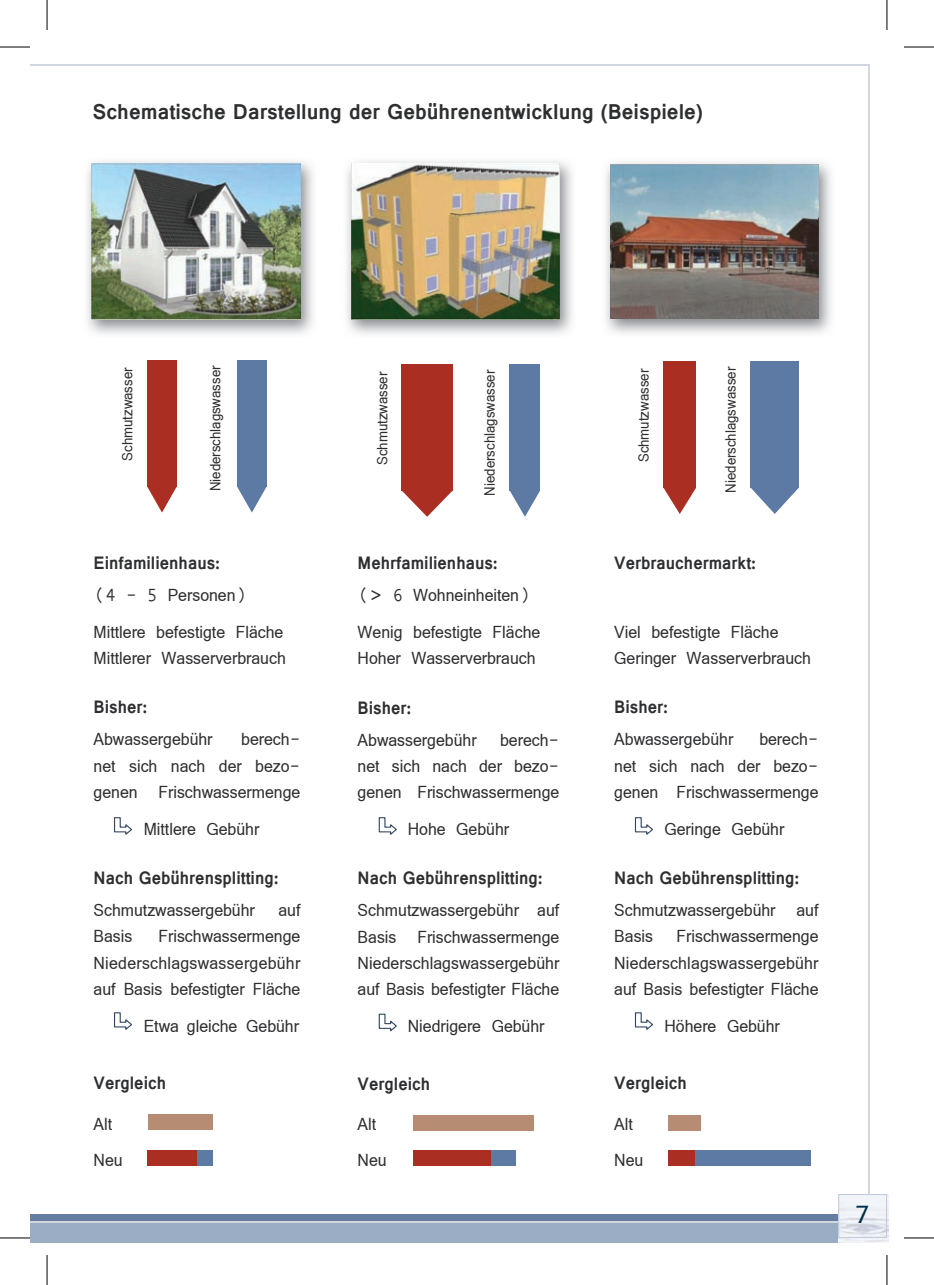
<style>
.page{position:relative;width:934px;height:1285px;background:#fff}
.page>*{position:absolute;margin:0;border:0;box-sizing:border-box;transform-origin:0 0}
.t1{font:26px/26.4px "Vrinda";color:#2d2e30;scale:.93 1}
.t2{font:24px "Koblenz";color:#002e46}
.t3{font:700 23.2px "Vrinda";color:#2d2e30}
.t4{font:22.2px "Vrinda";color:#2d2e30;scale:.9 1}
.t5{font:700 19.4px "Vrinda";color:#2d2e30;scale:.93 1}
</style>
<div class="page">
<div style="left:30px;top:1222px;width:808px;height:20px;background:#9aadc5"></div>
<div style="left:30px;top:1214px;width:808px;height:7px;background:#657da3"></div>
<hr style="left:30px;top:1221px;width:808px;height:1px;background:#d2d6e1">
<hr style="left:868px;top:64px;width:1px;height:1130px;background:#d2d6e1">
<hr style="left:30px;top:64px;width:839px;height:1px;background:#d2d6e1">
<img style="left:838px;top:1194px;width:49px;height:48px">
<div style="left:413px;top:1150px;width:79px;height:16px;background:#aa2e22"></div>
<div style="left:491px;top:1150px;width:24px;height:16px;background:#5d7aa5"></div>
<svg style="left:378px;top:817px;width:18px;height:18px"></svg>
<svg style="left:634px;top:817px;width:18px;height:18px"></svg>
<svg style="left:378px;top:1013px;width:18px;height:18px"></svg>
<svg style="left:634px;top:1012px;width:18px;height:18px"></svg>
<svg style="left:114px;top:1012px;width:18px;height:18px"></svg>
<svg style="left:114px;top:817px;width:18px;height:18px"></svg>
<div style="left:147px;top:1114px;width:65px;height:15px;background:#b68d72"></div>
<div style="left:413px;top:1115px;width:120px;height:15px;background:#b68d72"></div>
<div style="left:668px;top:1115px;width:32px;height:16px;background:#b68d72"></div>
<div style="left:147px;top:1150px;width:53px;height:16px;background:#aa2e22"></div>
<div style="left:197px;top:1150px;width:15px;height:16px;background:#5d7aa5"></div>
<div style="left:692px;top:1150px;width:117px;height:15px;background:#5d7aa5"></div>
<div style="left:668px;top:1150px;width:26px;height:15px;background:#aa2e22"></div>
<div style="left:237px;top:360px;width:30px;height:126px;background:#5d7aa5"></div>
<svg style="left:237px;top:486px;width:30px;height:26px"></svg>
<div style="left:509px;top:364px;width:31px;height:126px;background:#5d7aa5"></div>
<svg style="left:509px;top:490px;width:31px;height:27px"></svg>
<div style="left:750px;top:361px;width:48px;height:126px;background:#5d7aa5"></div>
<svg style="left:750px;top:487px;width:48px;height:27px"></svg>
<div style="left:147px;top:360px;width:30px;height:126px;background:#aa2e22"></div>
<svg style="left:147px;top:486px;width:30px;height:26px"></svg>
<div style="left:401px;top:364px;width:51px;height:126px;background:#aa2e22"></div>
<svg style="left:401px;top:490px;width:51px;height:27px"></svg>
<div style="left:663px;top:361px;width:32px;height:126px;background:#aa2e22"></div>
<svg style="left:663px;top:487px;width:32px;height:27px"></svg>
<img style="left:87px;top:161px;width:226px;height:173px">
<img style="left:91px;top:164px;width:209px;height:155px">
<img style="left:347px;top:161px;width:225px;height:173px">
<img style="left:351px;top:164px;width:208px;height:155px">
<img style="left:606px;top:162px;width:225px;height:172px">
<img style="left:610px;top:164px;width:208px;height:155px">
<div style="left:838px;top:1194px;width:48px;height:43px;border:1px solid #bfcadb"></div>
<hr style="left:0;top:47px;width:30px;height:1px;background:#000">
<hr style="left:903px;top:47px;width:30px;height:1px;background:#000">
<hr style="left:0;top:1237px;width:30px;height:1px;background:#000">
<hr style="left:903px;top:1237px;width:30px;height:1px;background:#000">
<hr style="left:47px;top:0;width:1px;height:30px;background:#000">
<hr style="left:47px;top:1255px;width:1px;height:30px;background:#000">
<hr style="left:886px;top:0;width:1px;height:30px;background:#000">
<hr style="left:886px;top:1255px;width:1px;height:30px;background:#000">
<p class="t3" style="left:92px;top:96px;width:611px">Schematische Darstellung der Gebührenentwicklung (Beispiele)</p>
<p class="t4" style="left:204px;top:491px;width:141px;rotate:-90deg">Niederschlagswasser</p>
<p class="t4" style="left:478px;top:495px;width:141px;rotate:-90deg">Niederschlagswasser</p>
<p class="t4" style="left:719px;top:493px;width:141px;rotate:-90deg">Niederschlagswasser</p>
<p class="t4" style="left:116px;top:461px;width:105px;rotate:-90deg">Schmutzwasser</p>
<p class="t4" style="left:371px;top:465px;width:105px;rotate:-90deg">Schmutzwasser</p>
<p class="t4" style="left:632px;top:462px;width:105px;rotate:-90deg">Schmutzwasser</p>
<p class="t5" style="left:94px;top:550px;width:137px">Einfamilienhaus:</p>
<p class="t1" style="left:94px;top:577px;width:205px;line-height:36.6px">(4 - 5 Personen)<br>Mittlere befestigte Fläche</p>
<p class="t1" style="left:94px;top:645px;width:208px">Mittlerer Wasserverbrauch</p>
<p class="t5" style="left:94px;top:694px;width:59px">Bisher:</p>
<p class="t1" style="left:94px;top:726px;width:224px;text-align:justify">Abwassergebühr berech&shy;net sich nach der bezo&shy;genen Frischwassermenge</p>
<p class="t1" style="left:144px;top:815px;width:126px">Mittlere Gebühr</p>
<p class="t5" style="left:94px;top:864px;width:200px">Nach Gebührensplitting:</p>
<p class="t1" style="left:94px;top:896px;width:224px;text-align:justify">Schmutzwassergebühr auf Basis Frischwassermenge Niederschlagswassergebühr auf Basis befestigter Fläche</p>
<p class="t1" style="left:144px;top:1012px;width:168px">Etwa gleiche Gebühr</p>
<p class="t5" style="left:94px;top:1070px;width:79px">Vergleich</p>
<p class="t1" style="left:94px;top:1105px;width:33px;line-height:36.2px">Alt<br>Neu</p>
<p class="t5" style="left:357px;top:550px;width:152px">Mehrfamilienhaus:</p>
<p class="t1" style="left:357px;top:576px;width:198px;line-height:37.2px">(&gt; 6 Wohneinheiten)<br>Wenig befestigte Fläche</p>
<p class="t1" style="left:357px;top:645px;width:193px">Hoher Wasserverbrauch</p>
<p class="t5" style="left:357px;top:694px;width:59px">Bisher:</p>
<p class="t1" style="left:357px;top:726px;width:218px;text-align:justify">Abwassergebühr berech&shy;net sich nach der bezo&shy;genen Frischwassermenge</p>
<p class="t1" style="left:407px;top:816px;width:110px">Hohe Gebühr</p>
<p class="t5" style="left:357px;top:865px;width:200px">Nach Gebührensplitting:</p>
<p class="t1" style="left:357px;top:897px;width:218px;text-align:justify">Schmutzwassergebühr auf Basis Frischwassermenge Niederschlagswassergebühr auf Basis befestigter Fläche</p>
<p class="t1" style="left:407px;top:1013px;width:148px">Niedrigere Gebühr</p>
<p class="t5" style="left:357px;top:1070px;width:79px">Vergleich</p>
<p class="t1" style="left:357px;top:1106px;width:33px;line-height:36.2px">Alt<br>Neu</p>
<p class="t5" style="left:614px;top:550px;width:154px">Verbrauchermarkt:</p>
<p class="t1" style="left:614px;top:619px;width:213px">Viel befestigte Fläche<br>Geringer Wasserverbrauch</p>
<p class="t5" style="left:614px;top:694px;width:59px">Bisher:</p>
<p class="t1" style="left:614px;top:726px;width:221px;text-align:justify">Abwassergebühr berech&shy;net sich nach der bezo&shy;genen Frischwassermenge</p>
<p class="t1" style="left:664px;top:816px;width:130px">Geringe Gebühr</p>
<p class="t5" style="left:614px;top:864px;width:200px">Nach Gebührensplitting:</p>
<p class="t1" style="left:614px;top:897px;width:221px;text-align:justify">Schmutzwassergebühr auf Basis Frischwassermenge Niederschlagswassergebühr auf Basis befestigter Fläche</p>
<p class="t1" style="left:664px;top:1012px;width:126px">Höhere Gebühr</p>
<p class="t5" style="left:614px;top:1070px;width:79px">Vergleich</p>
<p class="t1" style="left:614px;top:1105px;width:33px;line-height:36.2px">Alt<br>Neu</p>
<p class="t2" style="left:854px;top:1200px;width:16px">7</p>
</div>
